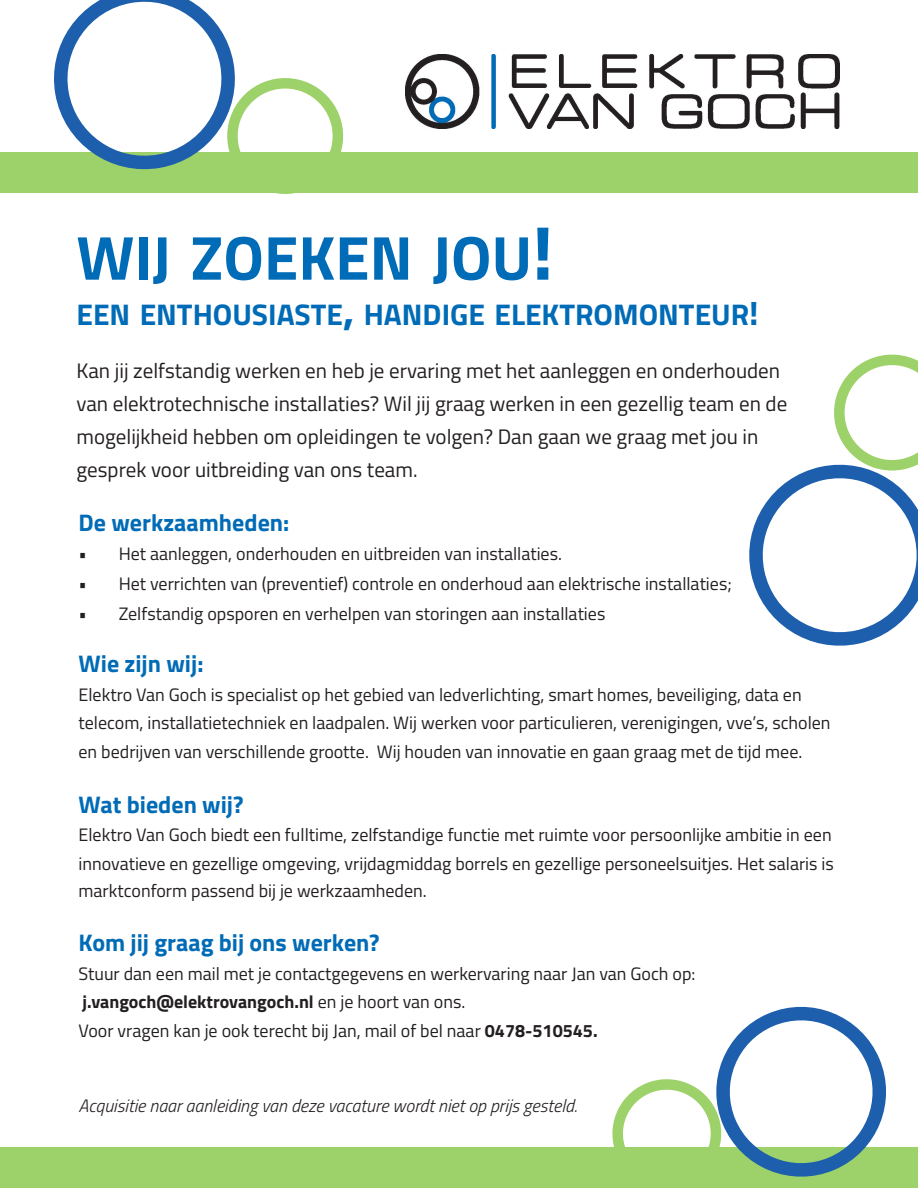
<style>
.page{position:relative;width:918px;height:1188px;background:#fff}
.page>*{position:absolute;margin:0;border:0;box-sizing:border-box;transform-origin:0 0}
.t1{font:700 62.1px "Titillium Web";color:#006bb6}
.t2{font:700 29.85px "Titillium Web";color:#006bb6}
.t3{font:700 24px "Titillium Web";color:#006bb6}
.t4{font:21px/33px "Titillium Web";color:#231f20}
.t5{font:18px/28.5px "Titillium Web";color:#231f20}
.t6{font:italic 300 18px "Titillium Web";color:#231f20}
.s1{font-size:76.5px}
.s2{font-size:42.75px}
.s3{font-size:33.9px}
.s4{font-weight:700}
</style>
<div class="page">
<div style="left:0;top:152px;width:918px;height:41px;background:#9dd169"></div>
<img style="left:405px;top:54px;width:435px;height:74px">
<div style="left:0;top:1147px;width:918px;height:41px;background:#9dd169"></div>
<svg style="left:749px;top:355px;width:169px;height:291px"></svg>
<svg style="left:612px;top:1006px;width:274px;height:171px"></svg>
<svg style="left:54px;top:0;width:288px;height:170px"></svg>
<p class="t1" style="left:76px;top:211px;width:479px">WIJ ZOEKEN JOU<span class="s1">!</span></p>
<p class="t2" style="left:76px;top:291px;width:684px">EEN ENTHOUSIASTE<span class="s2">,</span> HANDIGE ELEKTROMONTEUR<span class="s3">!</span></p>
<p class="t4" style="left:76px;top:354px;width:712px">Kan jij zelfstandig werken en heb je ervaring met het aanleggen en onderhouden van elektrotechnische installaties? Wil jij graag werken in een gezellig team en de</p>
<p class="t4" style="left:76px;top:420px;width:684px">mogelijkheid hebben om opleidingen te volgen? Dan gaan we graag met jou in gesprek voor uitbreiding van ons team.</p>
<p class="t3" style="left:79px;top:504px;width:212px">De werkzaamheden:</p>
<p class="t5" style="left:79px;top:538px;width:485px">• Het aanleggen, onderhouden en uitbreiden van installaties.</p>
<p class="t5" style="left:79px;top:568px;width:655px">• Het verrichten van (preventief) controle en onderhoud aan elektrische installaties;</p>
<p class="t5" style="left:79px;top:598px;width:528px">• Zelfstandig opsporen en verhelpen van storingen aan installaties</p>
<p class="t3" style="left:79px;top:645px;width:126px">Wie zijn wij:</p>
<p class="t5" style="left:79px;top:679px;width:754px">Elektro Van Goch is specialist op het gebied van ledverlichting, smart homes, beveiliging, data en telecom, installatietechniek en laadpalen. Wij werken voor particulieren, verenigingen, vve’s, scholen en bedrijven van verschillende grootte. Wij houden van innovatie en gaan graag met de tijd mee.</p>
<p class="t3" style="left:79px;top:786px;width:167px">Wat bieden wij?</p>
<p class="t5" style="left:79px;top:820px;width:757px;line-height:27.8px">Elektro Van Goch biedt een fulltime, zelfstandige functie met ruimte voor persoonlijke ambitie in een innovatieve en gezellige omgeving, vrijdagmiddag borrels en gezellige personeelsuitjes. Het salaris is marktconform passend bij je werkzaamheden.</p>
<p class="t3" style="left:79px;top:925px;width:303px">Kom jij graag bij ons werken?</p>
<p class="t5" style="left:79px;top:959px;width:618px">Stuur dan een mail met je contactgegevens en werkervaring naar Jan van Goch op: <span class="s4">j.vangoch@elektrovangoch.nl</span> en je hoort van ons.<br>Voor vragen kan je ook terecht bij Jan, mail of bel naar <span class="s4">0478-510545.</span></p>
<p class="t6" style="left:79px;top:1093px;width:500px">Acquisitie naar aanleiding van deze vacature wordt niet op prijs gesteld.</p>
</div>
